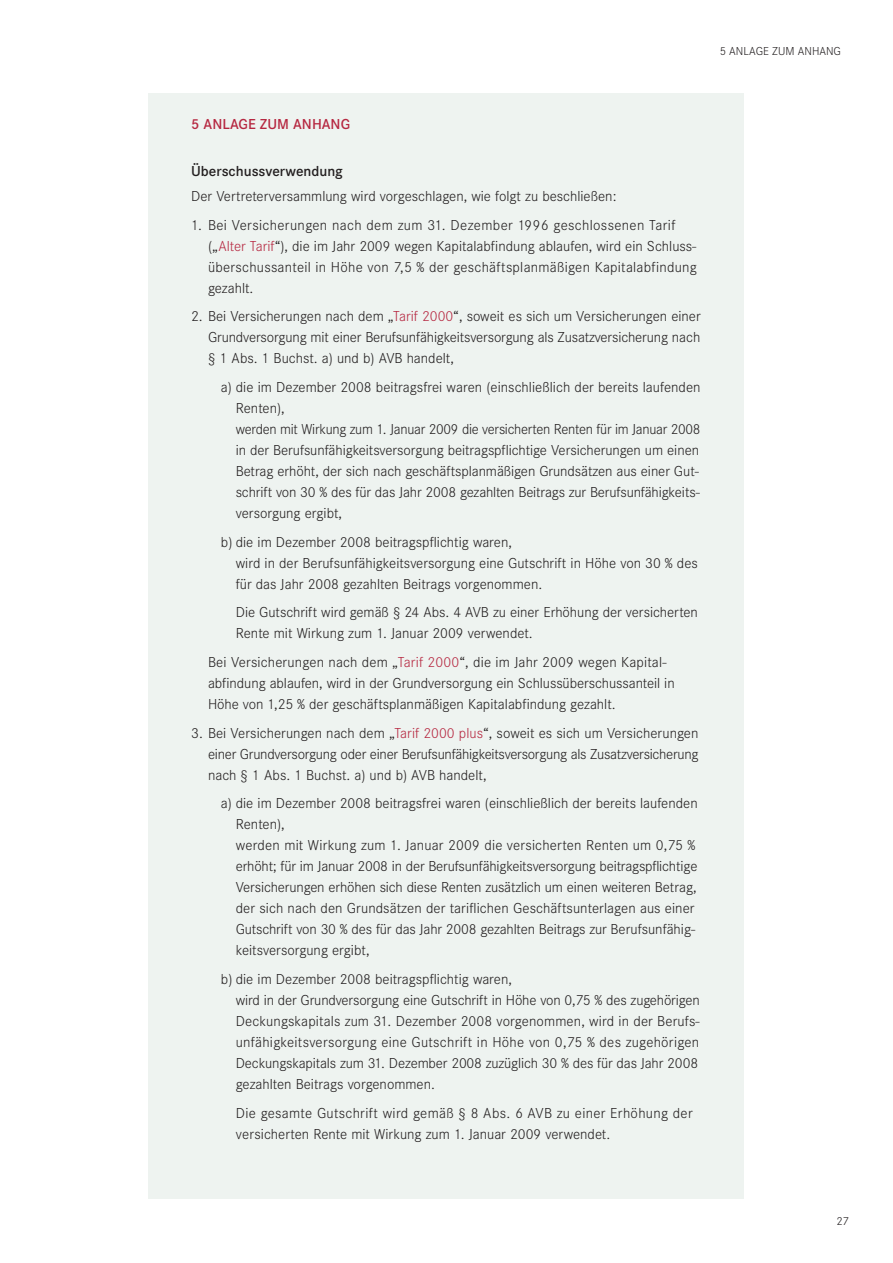
<style>
.page{position:relative;width:893px;height:1263px;background:#fff}
.page>*{position:absolute;margin:0;border:0;box-sizing:border-box;transform-origin:0 0}
.t1{font:300 15px/21px "Corporate S";color:#231f20}
.t2{font:300 15px/21px "Corporate S";letter-spacing:.02em;color:#231f20}
.t3{font:600 15px "Corporate S";color:#231f20}
.t4{font:600 15px "Corporate S";color:#b62841}
.t5{font:300 12px "Corporate S";color:#231f20}
.s1{color:#b62841}
</style>
<div class="page">
<div style="left:149px;top:94px;width:595px;height:1105px;background:#eef3f0"></div>
<p class="t5" style="left:720px;top:47px;width:123px">5 ANLAGE ZUM ANHANG</p>
<p class="t4" style="left:191px;top:119px;width:160px">5 ANLAGE ZUM ANHANG</p>
<p class="t3" style="left:191px;top:166px;width:153px">Überschussverwendung</p>
<p class="t1" style="left:191px;top:187px;width:427px">Der Vertreterversammlung wird vorgeschlagen, wie folgt zu beschließen:</p>
<p class="t2" style="left:208px;top:216px;width:490px;text-indent:-17px">1. Bei Versicherungen nach dem zum 31. Dezember 1996 geschlossenen Tarif („<span class="s1">Alter Tarif</span>“), die im Jahr 2009 wegen Kapitalabfindung ablaufen, wird ein Schluss - über schuss anteil in Höhe von 7,5 % der geschäftsplanmäßigen Kapitalabfindung gezahlt.</p>
<p class="t1" style="left:208px;top:307px;width:494px;text-align:justify;text-indent:-17px">2. Bei Versicherungen nach dem „<span class="s1">Tarif 2000</span>“, soweit es sich um Versicherungen einer Grundversorgung mit einer Berufsunfähigkeitsversorgung als Zusatzversicherung nach § 1 Abs. 1 Buchst. a) und b) AVB handelt,</p>
<p class="t1" style="left:236px;top:378px;width:466px;text-indent:-15px">a) die im Dezember 2008 beitragsfrei waren (einschließlich der bereits laufenden Renten),<br>werden mit Wirkung zum 1. Januar 2009 die versicherten Renten für im Januar 2008 in der Berufsunfähigkeitsversorgung beitragspflichtige Versicherungen um einen Betrag erhöht, der sich nach geschäftsplanmäßigen Grundsätzen aus einer Gut - schrift von 30 % des für das Jahr 2008 gezahlten Beitrags zur Berufsun fähig keits - versorgung ergibt,</p>
<p class="t1" style="left:236px;top:533px;width:464px;text-indent:-15px">b) die im Dezember 2008 beitragspflichtig waren,<br>wird in der Berufsunfähigkeitsversorgung eine Gutschrift in Höhe von 30 % des für das Jahr 2008 gezahlten Beitrags vorgenommen.</p>
<p class="t1" style="left:236px;top:603px;width:464px">Die Gutschrift wird gemäß § 24 Abs. 4 AVB zu einer Erhöhung der versicherten<br>Rente mit Wirkung zum 1. Januar 2009 verwendet.</p>
<p class="t1" style="left:208px;top:653px;width:468px">Bei Versicherungen nach dem „<span class="s1">Tarif 2000</span>“, die im Jahr 2009 wegen Kapital - abfindung ablaufen, wird in der Grundversorgung ein Schlussüberschussanteil in<br>Höhe von 1,25 % der geschäftsplanmäßigen Kapitalabfindung gezahlt.</p>
<p class="t1" style="left:208px;top:724px;width:492px;text-align:justify;text-indent:-17px">3. Bei Versicherungen nach dem „<span class="s1">Tarif 2000 plus</span>“, soweit es sich um Versicherungen einer Grundversorgung oder einer Berufsunfähigkeitsversorgung als Zusatzversicherung nach § 1 Abs. 1 Buchst. a) und b) AVB handelt,</p>
<p class="t1" style="left:236px;top:794px;width:463px;text-indent:-15px">a) die im Dezember 2008 beitragsfrei waren (einschließlich der bereits laufenden Renten),<br>werden mit Wirkung zum 1. Januar 2009 die versicherten Renten um 0,75 % erhöht; für im Januar 2008 in der Berufsunfähigkeitsversorgung beitragspflichtige Versicherungen erhöhen sich diese Renten zusätzlich um einen weiteren Betrag, der sich nach den Grundsätzen der tariflichen Geschäftsunterlagen aus einer Gutschrift von 30 % des für das Jahr 2008 gezahlten Beitrags zur Berufsunfähig - keitsversorgung ergibt,</p>
<p class="t1" style="left:236px;top:970px;width:465px;text-indent:-15px">b) die im Dezember 2008 beitragspflichtig waren,<br>wird in der Grundversorgung eine Gutschrift in Höhe von 0,75 % des zugehörigen Deckungskapitals zum 31. Dezember 2008 vorgenommen, wird in der Berufs - unfähigkeitsversorgung eine Gutschrift in Höhe von 0,75 % des zugehörigen Deckungskapitals zum 31. Dezember 2008 zuzüglich 30 % des für das Jahr 2008 gezahlten Beitrags vorgenommen.</p>
<p class="t1" style="left:236px;top:1104px;width:458px">Die gesamte Gutschrift wird gemäß § 8 Abs. 6 AVB zu einer Erhöhung der versicherten Rente mit Wirkung zum 1. Januar 2009 verwendet.</p>
<p class="t5" style="left:836px;top:1217px;width:14px">27</p>
</div>
